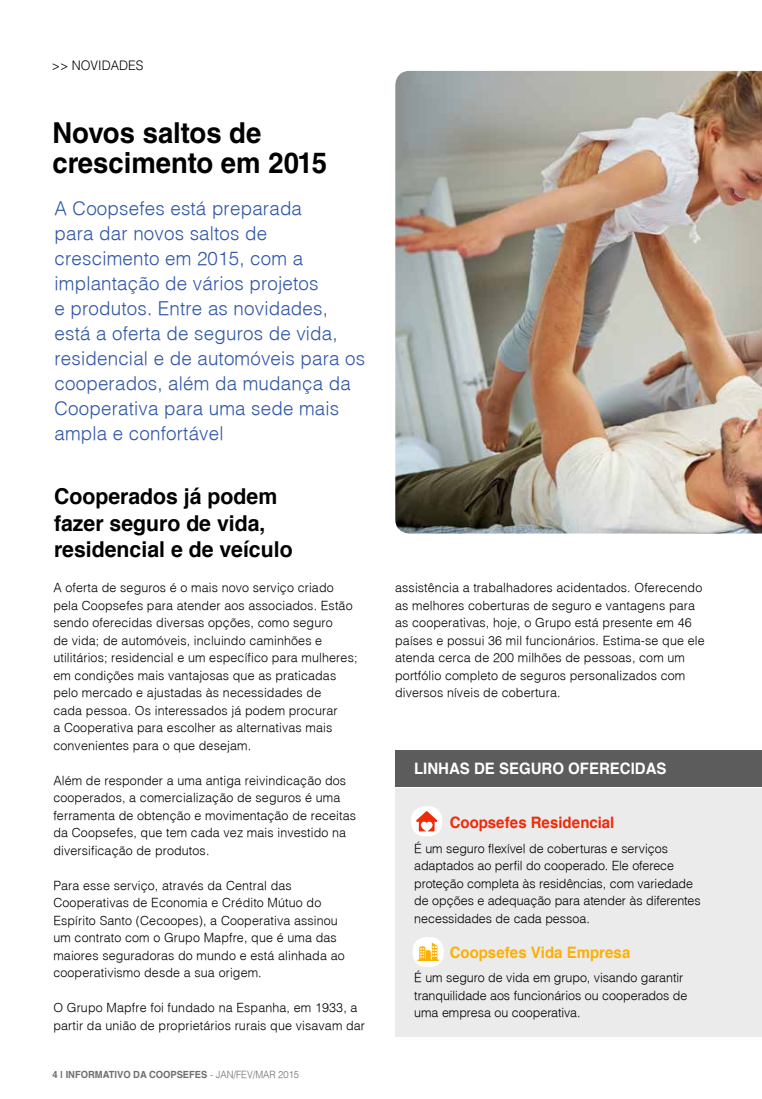
<style>
.page{position:relative;width:762px;height:1099px;background:#fff}
.page>*{position:absolute;margin:0;border:0;box-sizing:border-box;transform-origin:0 0}
.t1{font:700 28.88px/30px "Helvetica LT Std";color:#000;scale:.95 1}
.t2{font:700 21.88px/26.2px "Helvetica";color:#000}
.t3{font:300 18.75px/25px "Helvetica";letter-spacing:.01em;color:#3056a6}
.t4{font:700 15.75px "Helvetica";color:#fff;scale:.95 1}
.t5{font:700 15.75px "Helvetica";color:#f02908;scale:.95 1}
.t6{font:700 15.75px "Helvetica";color:#fcb005;scale:.95 1}
.t7{font:300 13.12px "Helvetica LT Std";color:#000;scale:.95 1}
.t8{font:300 12.5px/17.5px "Helvetica";letter-spacing:.01em;color:#000}
.t9{font:700 9.88px "Helvetica";color:#6d6e71;scale:.95 1}
.s1{font-weight:300}
</style>
<div class="page">
<div style="left:395px;top:788px;width:367px;height:248px;background:#ebebeb"></div>
<div style="left:413px;top:937px;width:31px;height:30px;background:#fff;border-radius:14px"></div>
<div style="left:395px;top:750px;width:367px;height:36px;background:#5c5c5c"></div>
<svg style="left:418px;top:942px;width:21px;height:18px"></svg>
<img style="left:395px;top:71px;width:367px;height:462px">
<div style="left:411px;top:806px;width:31px;height:30px;background:#fff;border-radius:14px"></div>
<svg style="left:416px;top:811px;width:21px;height:20px"></svg>
<p class="t7" style="left:52px;top:57px;width:98px">&gt;&gt; NOVIDADES</p>
<h1 class="t1" style="left:52px;top:118px;width:291px">Novos saltos de crescimento em 2015</h1>
<p class="t3" style="left:55px;top:195px;width:312px">A Coopsefes está preparada<br>para dar novos saltos de crescimento em 2015, com a implantação de vários projetos<br>e produtos. Entre as novidades, está a oferta de seguros de vida, residencial e de automóveis para os cooperados, além da mudança da<br>Cooperativa para uma sede mais ampla e confortável</p>
<h2 class="t2" style="left:54px;top:484px;width:240px">Cooperados já podem fazer seguro de vida, residencial e de veículo</h2>
<p class="t8" style="left:53px;top:578px;width:306px">A oferta de seguros é o mais novo serviço criado pela Coopsefes para atender aos associados. Estão sendo oferecidas diversas opções, como seguro<br>de vida; de automóveis, incluindo caminhões e utilitários; residencial e um específico para mulheres; em condições mais vantajosas que as praticadas pelo mercado e ajustadas às necessidades de<br>cada pessoa. Os interessados já podem procurar<br>a Cooperativa para escolher as alternativas mais convenientes para o que desejam.</p>
<p class="t8" style="left:53px;top:771px;width:304px">Além de responder a uma antiga reivindicação dos cooperados, a comercialização de seguros é uma ferramenta de obtenção e movimentação de receitas da Coopsefes, que tem cada vez mais investido na diversificação de produtos.</p>
<p class="t8" style="left:53px;top:876px;width:293px">Para esse serviço, através da Central das Cooperativas de Economia e Crédito Mútuo do Espírito Santo (Cecoopes), a Cooperativa assinou um contrato com o Grupo Mapfre, que é uma das maiores seguradoras do mundo e está alinhada ao cooperativismo desde a sua origem.</p>
<p class="t8" style="left:53px;top:998px;width:313px">O Grupo Mapfre foi fundado na Espanha, em 1933, a partir da união de proprietários rurais que visavam dar</p>
<p class="t9" style="left:53px;top:1066px;width:261px">4 | INFORMATIVO DA COOPSEFES <span class="s1">- JAN/FEV/MAR 2015</span></p>
<p class="t8" style="left:395px;top:578px;width:311px">assistência a trabalhadores acidentados. Oferecendo as melhores coberturas de seguro e vantagens para as cooperativas, hoje, o Grupo está presente em 46 países e possui 36 mil funcionários. Estima-se que ele atenda cerca de 200 milhões de pessoas, com um portfólio completo de seguros personalizados com diversos níveis de cobertura.</p>
<p class="t4" style="left:414px;top:755px;width:267px">LINHAS DE SEGURO OFERECIDAS</p>
<p class="t5" style="left:450px;top:809px;width:175px">Coopsefes Residencial</p>
<p class="t8" style="left:414px;top:839px;width:288px">É um seguro flexível de coberturas e serviços adaptados ao perfil do cooperado. Ele oferece proteção completa às residências, com variedade de opções e adequação para atender às diferentes necessidades de cada pessoa.</p>
<p class="t6" style="left:450px;top:939px;width:192px">Coopsefes Vida Empresa</p>
<p class="t8" style="left:414px;top:968px;width:275px">É um seguro de vida em grupo, visando garantir tranquilidade aos funcionários ou cooperados de uma empresa ou cooperativa.</p>
</div>
